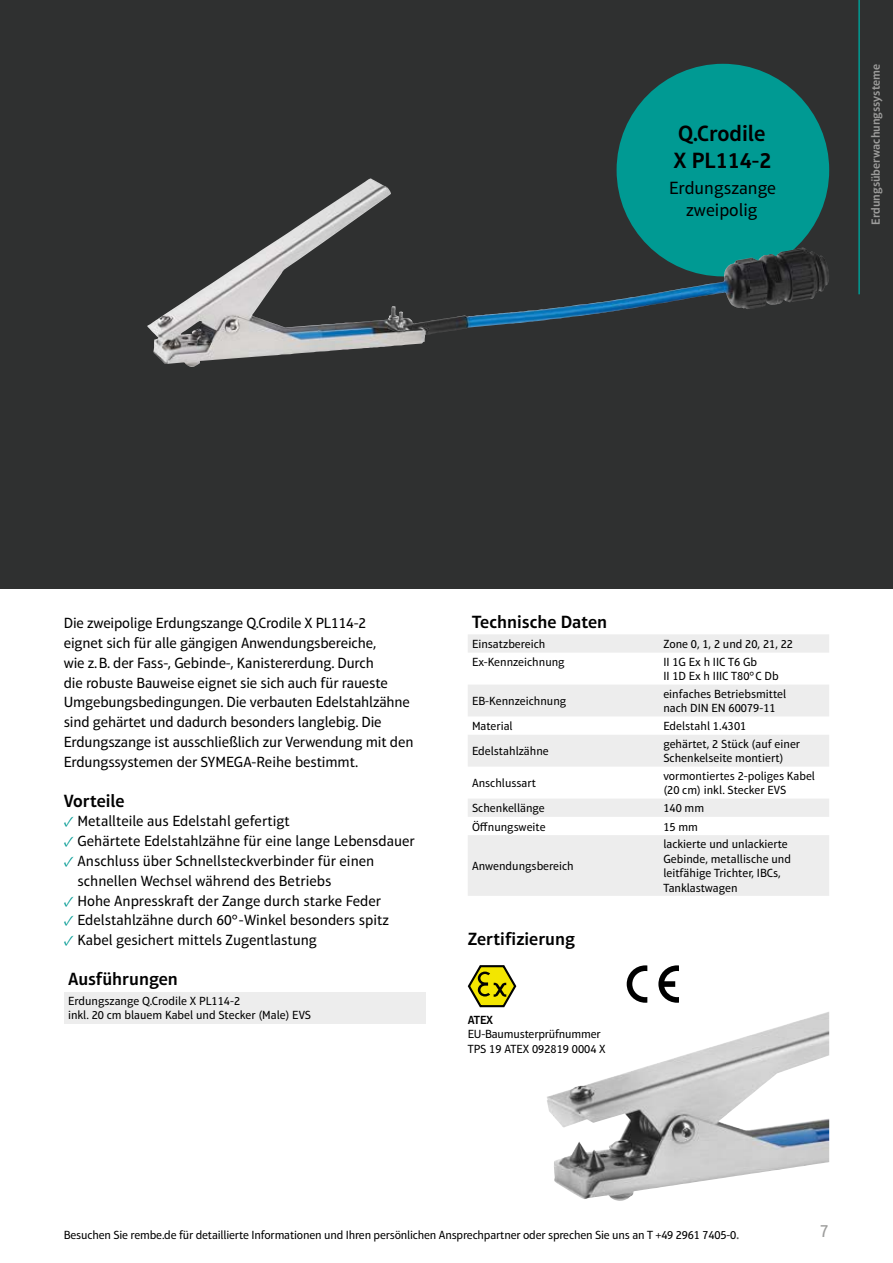
<style>
.page{position:relative;width:893px;height:1263px;background:#fff}
.page>*{position:absolute;margin:0;border:0;box-sizing:border-box;transform-origin:0 0}
.t1{font:600 22.5px/27px "Aptifer Sans LT Pro";color:#000}
.t2{font:600 18px "Aptifer Sans LT Pro";color:#000}
.t3{font:18px/21.6px "Aptifer Sans LT Pro";color:#000;text-align:center}
.t4{font:18px "Aptifer Sans LT Pro";color:#9d9d9c}
.t5{font:15px/19.8px "Aptifer Sans LT Pro";letter-spacing:-.01em;color:#000}
.t6{font:12px/14.4px "Aptifer Sans LT Pro";color:#000}
.t7{font:600 12px "Aptifer Sans LT Pro";color:#9d9d9c}
.t8{font:600 12px "Aptifer Sans LT Pro";color:#000}
.s1{font-family:"Minion Pro";color:#009a93}
.s2{font-family:"Myriad Pro";font-size:15px;color:#575756}
</style>
<div class="page">
<div style="left:0;top:0;width:893px;height:589px;background:#2f3030"></div>
<hr style="left:858px;top:0;width:2px;height:294px;background:#009a93">
<div style="left:64px;top:992px;width:361px;height:31px;background:#ededed"></div>
<svg style="left:468px;top:965px;width:48px;height:42px"></svg>
<svg style="left:658px;top:965px;width:21px;height:38px"></svg>
<svg style="left:627px;top:965px;width:20px;height:38px"></svg>
<img style="left:547px;top:1012px;width:279px;height:189px">
<div style="left:617px;top:64px;width:212px;height:212px;background:#009a93;border-radius:50%"></div>
<svg style="left:468px;top:634px;width:361px;height:262px;fill:#ededed"></svg>
<img style="left:147px;top:182px;width:665px;height:185px">
<h1 class="t1" style="left:674px;top:120px;width:99px">Q.Crodile<br>X PL114-2</h1>
<h2 class="t3" style="left:669px;top:177px;width:109px">Erdungszange zweipolig</h2>
<p class="t7" style="left:869px;top:225px;width:163px;rotate:-90deg">Erdungsüberwachungssysteme</p>
<p class="t5" style="left:64px;top:613px;width:351px">Die zweipolige Erdungszange Q.Crodile X PL114-2<br>eignet sich für alle gängigen Anwendungsbereiche,<br>wie z.B. der Fass-, Gebinde-, Kanistererdung. Durch<br>die robuste Bauweise eignet sie sich auch für raueste Umgebungsbedingungen. Die verbauten Edelstahlzähne sind gehärtet und dadurch besonders langlebig. Die Erdungszange ist ausschließlich zur Verwendung mit den Erdungssystemen der SYMEGA-Reihe bestimmt.</p>
<h2 class="t2" style="left:64px;top:790px;width:62px">Vorteile</h2>
<p class="t5" style="left:64px;top:811px;width:228px"><span class="s1">✓</span> Metallteile aus Edelstahl gefertigt</p>
<p class="t5" style="left:64px;top:831px;width:353px"><span class="s1">✓</span> Gehärtete Edelstahlzähne für eine lange Lebensdauer</p>
<p class="t5" style="left:77px;top:851px;width:298px;text-indent:-14px"><span class="s1">✓</span> Anschluss über Schnellsteckverbinder für einen schnellen Wechsel während des Betriebs</p>
<p class="t5" style="left:64px;top:890px;width:319px"><span class="s1">✓</span> Hohe Anpresskraft der Zange durch starke Feder</p>
<p class="t5" style="left:64px;top:910px;width:327px"><span class="s1">✓</span> Edelstahlzähne durch 60°-Winkel besonders spitz</p>
<p class="t5" style="left:64px;top:930px;width:255px"><span class="s1">✓</span> Kabel gesichert mittels Zugentlastung</p>
<h2 class="t2" style="left:68px;top:968px;width:111px">Ausführungen</h2>
<p class="t6" style="left:68px;top:994px;width:245px">Erdungszange Q.Crodile X PL114-2<br>inkl. 20 cm blauem Kabel und Stecker (Male) EVS</p>
<h2 class="t2" style="left:472px;top:611px;width:137px">Technische Daten</h2>
<p class="t6" style="left:472px;top:636px;width:75px">Einsatzbereich</p>
<p class="t6" style="left:663px;top:636px;width:131px">Zone 0, 1, 2 und 20, 21, 22</p>
<p class="t6" style="left:472px;top:655px;width:94px">Ex-Kennzeichnung</p>
<p class="t6" style="left:663px;top:655px;width:117px">II 1G Ex h IIC T6 Gb<br>II 1D Ex h IIIC T80°C Db</p>
<p class="t6" style="left:472px;top:694px;width:96px">EB-Kennzeichnung</p>
<p class="t6" style="left:663px;top:686px;width:124px">einfaches Betriebsmittel nach DIN EN 60079-11</p>
<p class="t6" style="left:472px;top:719px;width:42px">Material</p>
<p class="t6" style="left:663px;top:719px;width:84px">Edelstahl 1.4301</p>
<p class="t6" style="left:472px;top:744px;width:78px">Edelstahlzähne</p>
<p class="t6" style="left:663px;top:737px;width:138px">gehärtet, 2 Stück (auf einer<br>Schenkelseite montiert)</p>
<p class="t6" style="left:472px;top:776px;width:66px">Anschlussart</p>
<p class="t6" style="left:663px;top:769px;width:153px">vormontiertes 2-poliges Kabel (20 cm) inkl. Stecker EVS</p>
<p class="t6" style="left:472px;top:801px;width:74px">Schenkellänge</p>
<p class="t6" style="left:663px;top:801px;width:42px">140 mm</p>
<p class="t6" style="left:472px;top:819px;width:75px">Öffnungsweite</p>
<p class="t6" style="left:663px;top:819px;width:36px">15 mm</p>
<p class="t6" style="left:472px;top:859px;width:103px">Anwendungsbereich</p>
<p class="t6" style="left:663px;top:837px;width:129px">lackierte und unlackierte<br>Gebinde, metallische und leitfähige Trichter, IBCs,<br>Tanklastwagen</p>
<h2 class="t2" style="left:468px;top:928px;width:109px">Zertifizierung</h2>
<p class="t8" style="left:468px;top:1013px;width:27px">ATEX</p>
<p class="t6" style="left:468px;top:1027px;width:139px">EU-Baumusterprüfnummer<br>TPS 19 ATEX 092819 0004 X</p>
<p class="t6" style="left:64px;top:1227px;width:677px">Besuchen Sie rembe.de für detaillierte Informationen und Ihren persönlichen Ansprechpartner oder sprechen Sie uns an T +49 2961 7405-0<span class="s2">.</span></p>
<h2 class="t4" style="left:820px;top:1220px;width:11px">7</h2>
</div>
